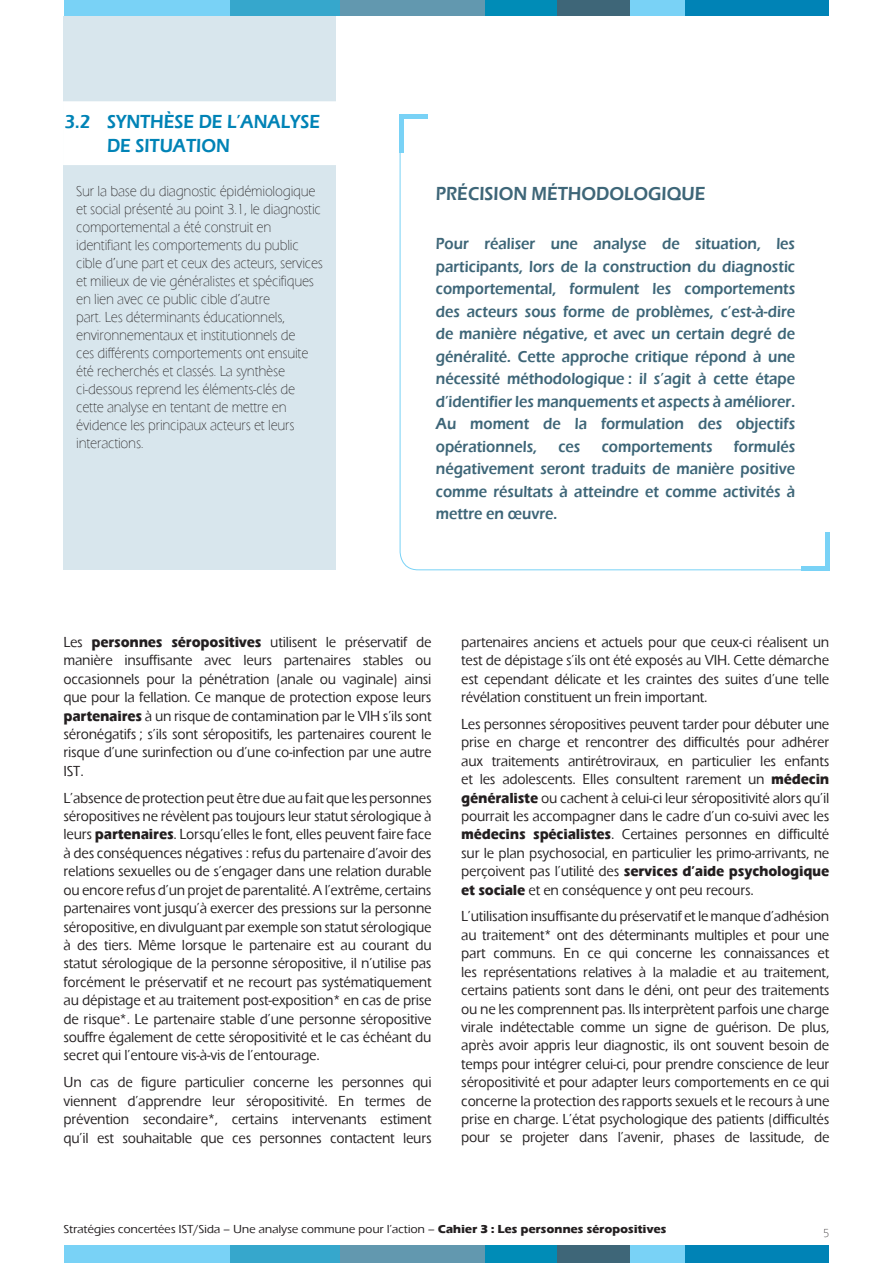
<style>
.page{position:relative;width:893px;height:1263px;background:#fff}
.page>*{position:absolute;margin:0;border:0;box-sizing:border-box;transform-origin:0 0}
.t1{font:600 19.5px/23.4px "Eras ITC";color:#0083b6;scale:.9 1}
.t2{font:600 19.5px "Eras ITC";color:#3e6678;scale:.9 1}
.t3{font:600 16.5px/22.5px "Eras ITC";color:#3e6678;text-align:justify;scale:.9 1}
.t4{font:500 15px/18.5px "Eras ITC";color:#231f20;text-align:justify;scale:.9 1}
.t5{font:300 15px/18px "Eras ITC";letter-spacing:.005em;color:#231f20;scale:.9 1}
.t6{font:500 12px "Eras ITC";color:#231f20}
.t7{font:300 12px "Eras ITC";color:#231f20;scale:.9 1}
.s1{font-weight:700}
</style>
<div class="page">
<div style="left:685px;top:0;width:144px;height:16px;background:#0083b6"></div>
<div style="left:629px;top:0;width:56px;height:16px;background:#79d2f6"></div>
<div style="left:557px;top:0;width:72px;height:16px;background:#3e6678"></div>
<div style="left:485px;top:0;width:72px;height:16px;background:#008cb7"></div>
<div style="left:340px;top:0;width:145px;height:16px;background:#6298af"></div>
<div style="left:230px;top:0;width:110px;height:16px;background:#36a7cc"></div>
<div style="left:64px;top:0;width:166px;height:16px;background:#79d2f6"></div>
<div style="left:685px;top:1246px;width:144px;height:17px;background:#0083b6"></div>
<div style="left:629px;top:1246px;width:56px;height:17px;background:#79d2f6"></div>
<div style="left:557px;top:1246px;width:72px;height:17px;background:#3e6678"></div>
<div style="left:485px;top:1246px;width:72px;height:17px;background:#008cb7"></div>
<div style="left:340px;top:1246px;width:145px;height:17px;background:#6298af"></div>
<div style="left:230px;top:1246px;width:110px;height:17px;background:#36a7cc"></div>
<div style="left:64px;top:1246px;width:166px;height:17px;background:#79d2f6"></div>
<div style="left:64px;top:16px;width:272px;height:554px;background:#d8e6ed"></div>
<div style="left:64px;top:102px;width:302px;height:62px;background:#fff"></div>
<div style="left:63px;top:101px;width:303px;height:64px;border:2px solid #fff"></div>
<svg style="left:399px;top:114px;width:431px;height:457px"></svg>
<h1 class="t1" style="left:107px;top:110px;width:238px;text-indent:-43px">3.2 Synthèse de l’analyse de situation</h1>
<p class="t5" style="left:77px;top:182px;width:276px">Sur la base du diagnostic épidémiologique et social présenté au point 3.1, le diagnostic comportemental a été construit en identifiant les comportements du public cible d’une part et ceux des acteurs, services et milieux de vie généralistes et spécifiques en lien avec ce public cible d’autre<br>part. Les déterminants éducationnels, environnementaux et institutionnels de<br>ces différents comportements ont ensuite été recherchés et classés. La synthèse ci‑dessous reprend les éléments-clés de cette analyse en tentant de mettre en évidence les principaux acteurs et leurs interactions.</p>
<h1 class="t2" style="left:436px;top:182px;width:301px">Précision méthodologique</h1>
<p class="t3" style="left:436px;top:232px;width:401px">Pour réaliser une analyse de situation, les participants, lors de la construction du diagnostic comportemental, formulent les comportements des acteurs sous forme de problèmes, c’est-à-dire de manière négative, et avec un certain degré de généralité. Cette approche critique répond à une nécessité méthodologique : il s’agit à cette étape d’identifier les manquements et aspects à améliorer.<br>Au moment de la formulation des objectifs opérationnels,</p>
<p class="t3" style="left:436px;top:435px;width:401px;text-indent:298px">formulés négativement seront traduits de manière positive comme résultats à atteindre et comme activités à mettre en œuvre.</p>
<p class="t3" style="left:558px;top:435px;width:26px">ces</p>
<p class="t3" style="left:602px;top:435px;width:125px">comportements</p>
<p class="t4" style="left:64px;top:633px;width:411px">Les <span class="s1">personnes séropositives</span> utilisent le préservatif de manière insuffisante avec leurs partenaires stables ou occasionnels pour la pénétration (anale ou vaginale) ainsi que pour la fellation. Ce manque de protection expose leurs <span class="s1">partenaires</span> à un risque de contamination par le VIH s’ils sont séronégatifs ; s’ils sont séropositifs, les partenaires courent le risque d’une surinfection ou d’une co-infection par une autre IST.</p>
<p class="t4" style="left:64px;top:789px;width:411px">L’absence de protection peut être due au fait que les personnes séropositives ne révèlent pas toujours leur statut sérologique à leurs <span class="s1">partenaires</span>. Lorsqu’elles le font, elles peuvent faire face à des conséquences négatives : refus du partenaire d’avoir des relations sexuelles ou de s’engager dans une relation durable ou encore refus d’un projet de parentalité. A l’extrême, certains partenaires vont jusqu’à exercer des pressions sur la personne séropositive, en divulguant par exemple son statut sérologique à des tiers. Même lorsque le partenaire est au courant du statut sérologique de la personne séropositive, il n’utilise pas forcément le préservatif et ne recourt pas systématiquement au dépistage et au traitement post-exposition* en cas de prise de risque*. Le partenaire stable d’une personne séropositive souffre également de cette séropositivité et le cas échéant du secret qui l’entoure vis-à-vis de l’entourage.</p>
<p class="t4" style="left:64px;top:1073px;width:411px">Un cas de figure particulier concerne les personnes qui viennent d’apprendre leur séropositivité. En termes de prévention secondaire*, certains intervenants estiment qu’il est souhaitable que ces personnes contactent leurs</p>
<p class="t4" style="left:461px;top:633px;width:411px">partenaires anciens et actuels pour que ceux-ci réalisent un test de dépistage s’ils ont été exposés au VIH. Cette démarche est cependant délicate et les craintes des suites d’une telle révélation constituent un frein important.</p>
<p class="t4" style="left:462px;top:715px;width:411px">Les personnes séropositives peuvent tarder pour débuter une prise en charge et rencontrer des difficultés pour adhérer aux traitements antirétroviraux, en particulier les enfants et les adolescents. Elles consultent rarement un <span class="s1">médecin généraliste</span> ou cachent à celui-ci leur séropositivité alors qu’il pourrait les accompagner dans le cadre d’un co-suivi avec les <span class="s1">médecins spécialistes</span>. Certaines personnes en difficulté sur le plan psychosocial, en particulier les primo-arrivants, ne perçoivent pas l’utilité des <span class="s1">services d’aide psychologique et sociale</span> et en conséquence y ont peu recours.</p>
<p class="t4" style="left:462px;top:907px;width:411px">L’utilisation insuffisante du préservatif et le manque d’adhésion au traitement* ont des déterminants multiples et pour une part communs. En ce qui concerne les connaissances et les représentations relatives à la maladie et au traitement, certains patients sont dans le déni, ont peur des traitements ou ne les comprennent pas. Ils interprètent parfois une charge virale indétectable comme un signe de guérison. De plus, après avoir appris leur diagnostic, ils ont souvent besoin de temps pour intégrer celui-ci, pour prendre conscience de leur séropositivité et pour adapter leurs comportements en ce qui concerne la protection des rapports sexuels et le recours à une prise en charge. L’état psychologique des patients (difficultés pour se projeter dans l’avenir, phases de lassitude, de</p>
<p class="t6" style="left:64px;top:1222px;width:605px">Stratégies concertées IST/Sida – Une analyse commune pour l’action – <span class="s1">Cahier 3 : Les personnes séropositives</span></p>
<p class="t7" style="left:823px;top:1226px;width:9px">5</p>
</div>
